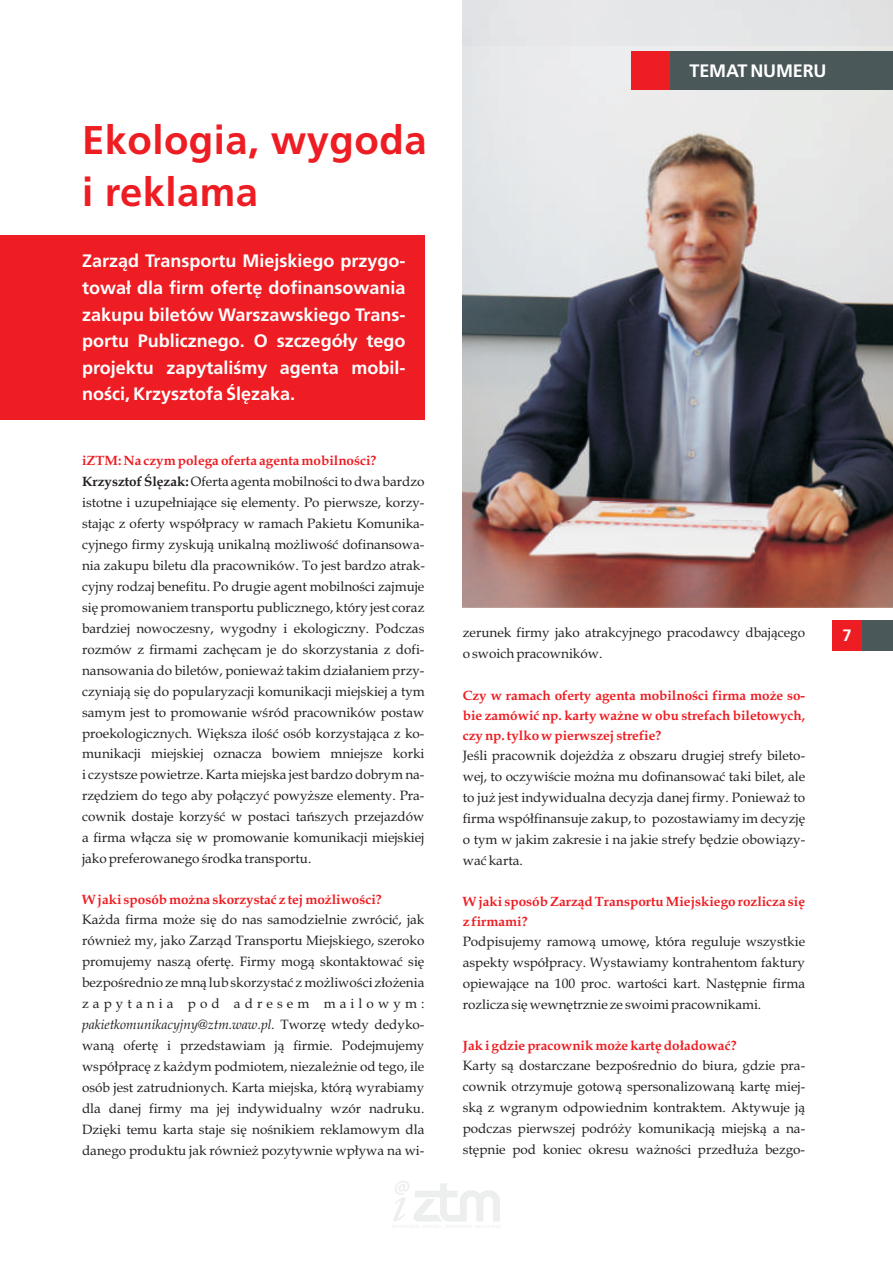
<style>
.page{position:relative;width:893px;height:1263px;background:#fff}
.page>*{position:absolute;margin:0;border:0;box-sizing:border-box;transform-origin:0 0}
.t1{font:700 40.05px/52.3px "Frutiger LT Com";letter-spacing:.01em;color:#ee1d23}
.t2{font:700 18px/26.5px "Frutiger LT Com";color:#fff;text-align:justify}
.t3{font:700 16.5px "Frutiger LT Com";color:#fff}
.t4{font:13.5px/21px "Book Antiqua";color:#231f20;text-align:justify}
.t5{font:700 13.5px/20.1px "Book Antiqua";color:#ee1d23;text-align:justify}
.s1{font-weight:700}
.s2{font-style:italic}
</style>
<div class="page">
<div style="left:0;top:235px;width:424px;height:185px;background:#ee1d23"></div>
<svg style="left:393px;top:1181px;width:107px;height:40px"></svg>
<img style="left:462px;top:46px;width:431px;height:561px">
<div style="left:670px;top:51px;width:223px;height:39px;background:#4b585a"></div>
<div style="left:631px;top:51px;width:39px;height:39px;background:#ee1d23"></div>
<div style="left:832px;top:620px;width:31px;height:31px;background:#ee1d23"></div>
<div style="left:863px;top:620px;width:30px;height:31px;background:#4b585a"></div>
<h1 class="t1" style="left:82px;top:118px;width:346px">Ekologia, wygoda i reklama</h1>
<h2 class="t2" style="left:82px;top:249px;width:325px">Zarząd Transportu Miejskiego przygo&shy;tował dla firm ofertę dofinansowania zakupu biletów Warszawskiego Trans&shy;portu Publicznego. O szczegóły tego projektu zapytaliśmy agenta mobil&shy;ności, Krzysztofa Ślęzaka.</h2>
<p class="t5" style="left:82px;top:452px;width:296px">iZTM: Na czym polega oferta agenta mobilności?</p>
<p class="t4" style="left:82px;top:472px;width:344px"><span class="s1">Krzysztof Ślęzak:</span> Oferta agenta mobilności to dwa bardzo istotne i uzupełniające się elementy. Po pierwsze, korzy&shy;stając z oferty współpracy w ramach Pakietu Komunika&shy;cyjnego firmy zyskują unikalną możliwość dofinansowa&shy;nia zakupu biletu dla pracowników. To jest bardzo atrak&shy;cyjny rodzaj benefitu. Po drugie agent mobilności zajmuje się promowaniem transportu publicznego, który jest coraz bardziej nowoczesny, wygodny i ekologiczny. Podczas rozmów z firmami zachęcam je do skorzystania z dofi&shy;nansowania do biletów, ponieważ takim działaniem przy&shy;czyniają się do popularyzacji komunikacji miejskiej a tym samym jest to promowanie wśród pracowników postaw proekologicznych. Większa ilość osób korzystająca z ko&shy;munikacji miejskiej oznacza bowiem mniejsze korki i czystsze powietrze. Karta miejska jest bardzo dobrym na&shy;rzędziem do tego aby połączyć powyższe elementy. Pra&shy;cownik dostaje korzyść w postaci tańszych przejazdów a firma włącza się w promowanie komunikacji miejskiej jako preferowanego środka transportu.</p>
<p class="t5" style="left:82px;top:890px;width:301px">W jaki sposób można skorzystać z tej możliwości?</p>
<p class="t4" style="left:82px;top:911px;width:344px">Każda firma może się do nas samodzielnie zwrócić, jak również my, jako Zarząd Transportu Miejskiego, szeroko promujemy naszą ofertę. Firmy mogą skontaktować się bezpośrednio ze mną lub skorzystać z możliwości złożenia zapytania pod adresem mailowym: <span class="s2">pakietkomunikacyjny@ztm.waw.pl.</span> Tworzę wtedy dedyko&shy;waną ofertę i przedstawiam ją firmie. Podejmujemy współpracę z każdym podmiotem, niezależnie od tego, ile osób jest zatrudnionych. Karta miejska, którą wyrabiamy dla danej firmy ma jej indywidualny wzór nadruku.<br>Dzięki temu karta staje się nośnikiem reklamowym dla danego produktu jak również pozytywnie wpływa na wi-</p>
<h2 class="t2" style="left:689px;top:59px;width:139px">TEMAT NUMERU</h2>
<p class="t4" style="left:463px;top:624px;width:344px">zerunek firmy jako atrakcyjnego pracodawcy dbającego o swoich pracowników.</p>
<p class="t5" style="left:463px;top:686px;width:344px">Czy w ramach oferty agenta mobilności firma może so&shy;bie zamówić np. karty ważne w obu strefach biletowych, czy np. tylko w pierwszej strefie?</p>
<p class="t4" style="left:463px;top:747px;width:344px">Jeśli pracownik dojeżdża z obszaru drugiej strefy bileto&shy;wej, to oczywiście można mu dofinansować taki bilet, ale to już jest indywidualna decyzja danej firmy. Ponieważ to firma współfinansuje zakup, to pozostawiamy im decyzję o tym w jakim zakresie i na jakie strefy będzie obowiązy&shy;wać karta.</p>
<p class="t5" style="left:463px;top:892px;width:344px">W jaki sposób Zarząd Transportu Miejskiego rozlicza się z firmami?</p>
<p class="t4" style="left:463px;top:933px;width:344px">Podpisujemy ramową umowę, która reguluje wszystkie aspekty współpracy. Wystawiamy kontrahentom faktury opiewające na 100 proc. wartości kart. Następnie firma rozlicza się wewnętrznie ze swoimi pracownikami.</p>
<p class="t5" style="left:463px;top:1036px;width:275px">Jak i gdzie pracownik może kartę doładować?</p>
<p class="t4" style="left:463px;top:1057px;width:344px">Karty są dostarczane bezpośrednio do biura, gdzie pra&shy;cownik otrzymuje gotową spersonalizowaną kartę miej&shy;ską z wgranym odpowiednim kontraktem. Aktywuje ją podczas pierwszej podróży komunikacją miejską a na&shy;stępnie pod koniec okresu ważności przedłuża bezgo-</p>
<p class="t3" style="left:843px;top:629px;width:11px">7</p>
</div>
